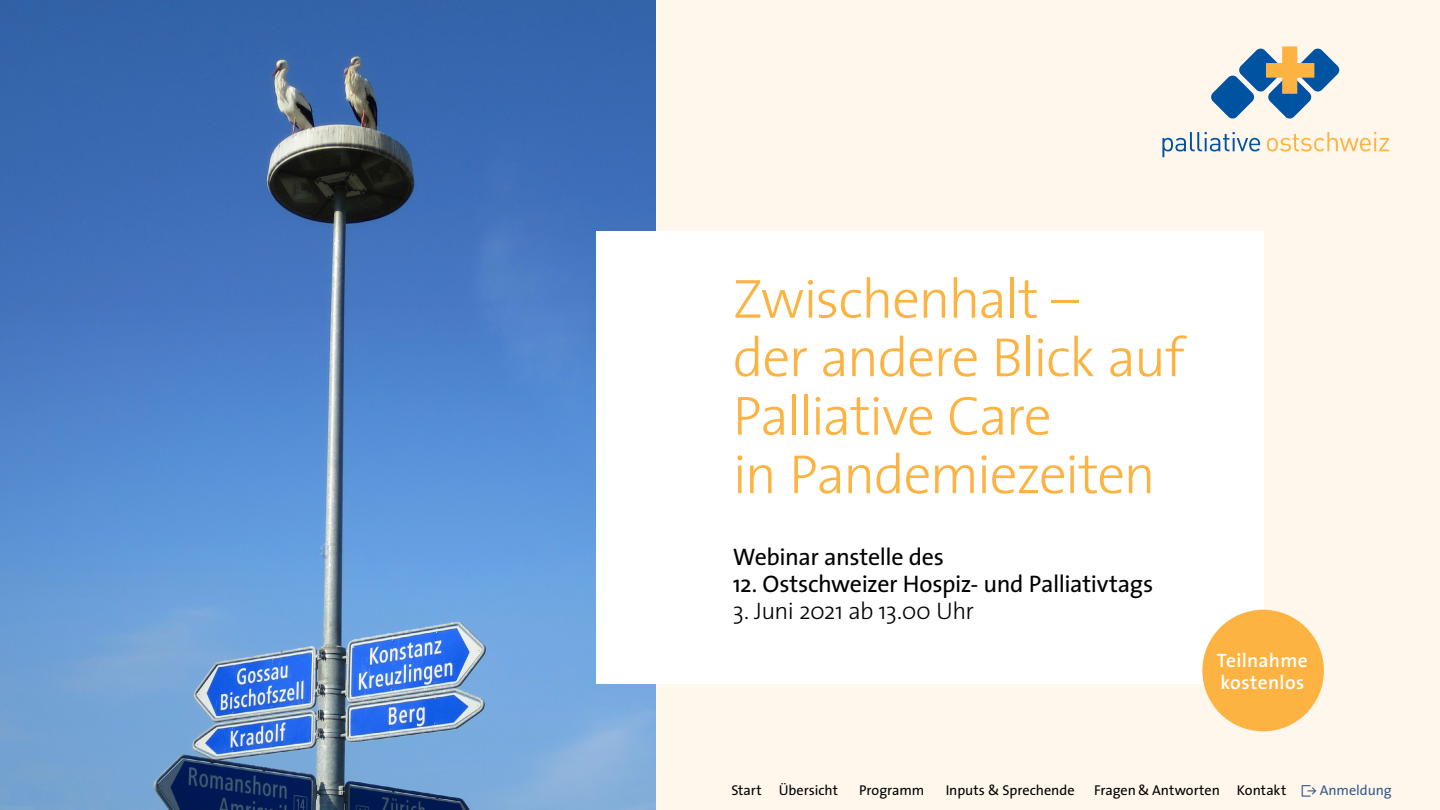
<style>
.page{position:relative;width:1440px;height:810px;background:#fff}
.page>*{position:absolute;margin:0;border:0;box-sizing:border-box;transform-origin:0 0}
.t1{font:300 55.5px/58.5px "The Sans";letter-spacing:-.03em;color:#fcb341}
.t2{font:24px "The Sans";letter-spacing:-.015em;color:#000}
.t3{font:300 24px "The Sans";letter-spacing:-.03em;color:#000}
.t4{font:600 19.5px/21.8px "The Sans";letter-spacing:.015em;color:#fff}
.t5{font:14.25px "The Sans";letter-spacing:-.005em;color:#000}
.s1{font-family:"The Sans Regular Expert";color:#38598b}
.s2{color:#38598b}
</style>
<div class="page">
<div style="left:595px;top:0;width:845px;height:810px;background:#fff7ec"></div>
<img style="left:0;top:0;width:656px;height:299px">
<img style="left:0;top:299px;width:656px;height:511px">
<div style="left:596px;top:231px;width:667px;height:453px;background:#fff"></div>
<svg style="left:1162px;top:132px;width:98px;height:25px"></svg>
<svg style="left:1267px;top:132px;width:122px;height:19px"></svg>
<svg style="left:1211px;top:46px;width:129px;height:73px"></svg>
<div style="left:1202px;top:610px;width:122px;height:121px;background:#fcb341;border-radius:50%"></div>
<h1 class="t1" style="left:733px;top:268px;width:453px">Zwischenhalt –<br>der andere Blick auf<br>Palliative Care<br>in Pandemiezeiten</h1>
<h2 class="t2" style="left:733px;top:537px;width:213px">Webinar anstelle des</h2>
<h2 class="t2" style="left:733px;top:564px;width:422px">12. Ostschweizer Hospiz- und Palliativtags</h2>
<h2 class="t3" style="left:733px;top:591px;width:243px">3. Juni 2021 ab 13.00 Uhr</h2>
<h3 class="t4" style="left:1217px;top:649px;width:92px">Teilnahme kostenlos</h3>
<p class="t5" style="left:731px;top:779px;width:108px">Start Übersicht</p>
<p class="t5" style="left:859px;top:779px;width:67px">Programm</p>
<p class="t5" style="left:946px;top:779px;width:130px">Inputs &amp; Sprechende</p>
<p class="t5" style="left:1094px;top:779px;width:299px">Fragen &amp; Antworten Kontakt <span class="s1">û</span> <span class="s2">Anmeldung</span></p>
</div>
